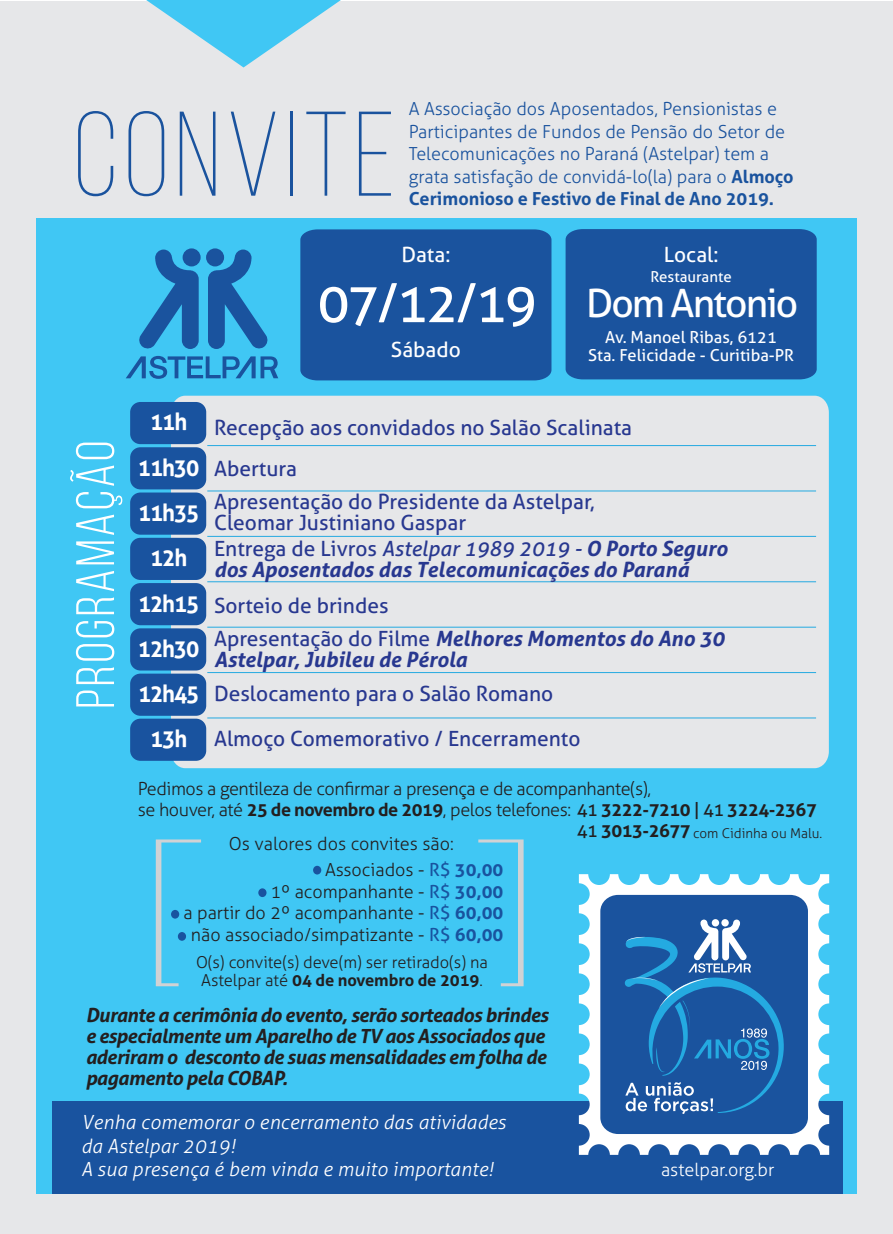
<style>
.page{position:relative;width:893px;height:1234px;background:#fff}
.page>*{position:absolute;margin:0;border:0;box-sizing:border-box;transform-origin:0 0}
.t1{font:300 120px "Bebas Neue";letter-spacing:.05em;color:#1a539e}
.t2{font:54px "Bebas Neue";letter-spacing:.05em;color:#fff}
.t3{font:54px "Aller";color:#fff}
.t4{font:39px "Aller";letter-spacing:-.05em;color:#fff}
.t5{font:700 23.85px/45.2px "Aller";letter-spacing:-.05em;color:#fff;text-align:center;scale:.92 1}
.t6{font:21px/41px "Aller";color:#283890}
.t7{font:italic 700 21px/21px "Aller";color:#283890}
.t8{font:21px "Aller";color:#fff}
.t9{font:italic 700 19.5px/21px "Aller";letter-spacing:-.025em;color:#231f20}
.t10{font:italic 300 19.5px/23.4px "Aller";letter-spacing:.01em;color:#fff}
.t11{font:300 18px/22.5px "Aller";color:#1a539e}
.t12{font:300 18px/21.6px "Aller";color:#231f20}
.t13{font:300 18px/21.1px "Aller";letter-spacing:-.025em;color:#231f20}
.t14{font:300 18px "Aller";color:#fff}
.t15{font:700 18px "Aller";letter-spacing:-.025em;color:#231f20}
.t16{font:300 16.5px/18px "Aller";letter-spacing:-.005em;color:#231f20;text-align:center}
.t17{font:16.5px/18px "Aller";color:#fff;text-align:center}
.t18{font:15px "Aller";color:#fff}
.t19{font:300 13.5px "Aller";color:#231f20}
.s1{font-weight:700}
.s2{font-weight:400;font-style:normal}
.s3{font-weight:400}
.s4{font-weight:400;color:#19539f}
.s5{font-weight:700;color:#19539f}
</style>
<div class="page">
<div style="left:0;top:1px;width:893px;height:1232px;background:#e6e7e9"></div>
<div style="left:36px;top:218px;width:821px;height:974px;background:#40c7f4"></div>
<div style="left:52px;top:1100px;width:791px;height:92px;background:#19539f"></div>
<div style="left:171px;top:395px;width:658px;height:373px;background:#e6e7e9"></div>
<svg style="left:206px;top:248px;width:18px;height:18px"></svg>
<svg style="left:208px;top:249px;width:60px;height:100px"></svg>
<svg style="left:183px;top:248px;width:18px;height:18px"></svg>
<svg style="left:139px;top:249px;width:60px;height:100px"></svg>
<svg style="left:126px;top:356px;width:152px;height:23px"></svg>
<svg style="left:579px;top:874px;width:250px;height:280px;fill:#fff"></svg>
<div style="left:600px;top:894px;width:208px;height:239px;background:#1a539e;border-radius:17px"></div>
<svg style="left:624px;top:919px;width:160px;height:194px"></svg>
<div style="left:300px;top:229px;width:251px;height:151px;background:#1a539e"></div>
<div style="left:566px;top:229px;width:251px;height:150px;background:#1a539e"></div>
<div style="left:130px;top:402px;width:76px;height:42px;background:#19539f;border-radius:10px"></div>
<div style="left:130px;top:447px;width:76px;height:42px;background:#19539f;border-radius:10px"></div>
<div style="left:130px;top:492px;width:76px;height:42px;background:#19539f;border-radius:10px"></div>
<div style="left:130px;top:537px;width:76px;height:43px;background:#19539f;border-radius:10px"></div>
<div style="left:130px;top:583px;width:76px;height:42px;background:#19539f;border-radius:10px"></div>
<div style="left:130px;top:628px;width:76px;height:42px;background:#19539f;border-radius:10px"></div>
<div style="left:130px;top:673px;width:76px;height:42px;background:#19539f;border-radius:10px"></div>
<div style="left:130px;top:718px;width:76px;height:42px;background:#19539f;border-radius:10px"></div>
<svg style="left:146px;top:0;width:195px;height:67px"></svg>
<svg style="left:156px;top:839px;width:45px;height:147px"></svg>
<svg style="left:478px;top:839px;width:46px;height:147px"></svg>
<div style="left:313px;top:865px;width:8px;height:9px;background:#19539f;border-radius:50%"></div>
<div style="left:258px;top:888px;width:8px;height:8px;background:#19539f;border-radius:50%"></div>
<div style="left:178px;top:931px;width:8px;height:9px;background:#19539f;border-radius:50%"></div>
<div style="left:171px;top:909px;width:8px;height:9px;background:#19539f;border-radius:50%"></div>
<hr style="left:207px;top:445px;width:609px;height:1px;background:#24aae1">
<hr style="left:207px;top:490px;width:609px;height:1px;background:#24aae1">
<hr style="left:207px;top:536px;width:609px;height:1px;background:#24aae1">
<hr style="left:207px;top:581px;width:609px;height:1px;background:#24aae1">
<hr style="left:207px;top:626px;width:609px;height:1px;background:#24aae1">
<hr style="left:207px;top:672px;width:609px;height:1px;background:#24aae1">
<hr style="left:207px;top:717px;width:609px;height:1px;background:#24aae1">
<h1 class="t1" style="left:73px;top:91px;width:324px">CONVITE</h1>
<p class="t11" style="left:409px;top:97px;width:386px">A Associação dos Aposentados, Pensionistas e Participantes de Fundos de Pensão do Setor de Telecomunicações no Paraná (Astelpar) tem a grata satisfação de convidá-lo(la) para o <span class="s1">Almoço Cerimonioso e Festivo de Final de Ano 2019.</span></p>
<p class="t8" style="left:401px;top:241px;width:50px">Data:</p>
<h2 class="t3" style="left:317px;top:270px;width:221px">07/12/19</h2>
<p class="t8" style="left:391px;top:336px;width:71px">Sábado</p>
<p class="t8" style="left:664px;top:241px;width:56px">Local:</p>
<p class="t18" style="left:651px;top:268px;width:83px">Restaurante</p>
<h3 class="t4" style="left:586px;top:280px;width:214px">Dom Antonio</h3>
<p class="t17" style="left:588px;top:328px;width:207px">Av. Manoel Ribas, 6121<br>Sta. Felicidade - Curitiba-PR</p>
<h2 class="t2" style="left:66px;top:708px;width:269px;rotate:-90deg">programação</h2>
<h3 class="t5" style="left:138px;top:399px;width:68px">11h<br>11h30<br>11h35<br>12h<br>12h15<br>12h30<br>12h45<br>13h</h3>
<p class="t6" style="left:214px;top:406px;width:420px">Recepção aos convidados no Salão Scalinata<br>Abertura</p>
<p class="t6" style="left:214px;top:491px;width:382px;line-height:21px">Apresentação do Presidente da Astelpar,<br>Cleomar Justiniano Gaspar</p>
<p class="t7" style="left:214px;top:538px;width:515px"><span class="s2">Entrega de Livros</span> <span class="s3">Astelpar 1989 2019 -</span> O Porto Seguro dos Aposentados das Telecomunicações do Paraná</p>
<p class="t6" style="left:214px;top:584px;width:176px">Sorteio de brindes</p>
<p class="t7" style="left:214px;top:628px;width:512px"><span class="s2">Apresentação do Filme</span> Melhores Momentos do Ano 30<br>Astelpar, Jubileu de Pérola</p>
<p class="t6" style="left:214px;top:671px;width:368px;line-height:45px">Deslocamento para o Salão Romano<br>Almoço Comemorativo / Encerramento</p>
<p class="t13" style="left:138px;top:777px;width:680px">Pedimos a gentileza de confirmar a presença e de acompanhante(s),<br>se houver, até <span class="s1">25 de novembro de 2019</span>, pelos telefones: <span class="s3">41</span> <span class="s1">3222-7210</span> <span class="s3">| 41</span> <span class="s1">3224-2367</span></p>
<p class="t19" style="left:693px;top:825px;width:131px">com Cidinha ou Malu.</p>
<p class="t15" style="left:577px;top:819px;width:115px"><span class="s3">41</span> 3013-2677</p>
<p class="t12" style="left:325px;top:830px;width:180px;line-height:26.1px;text-indent:-96px">Os valores dos convites são:<br>Associados - <span class="s4">R$</span> <span class="s5">30,00</span></p>
<p class="t12" style="left:183px;top:880px;width:321px;text-align:right">1º acompanhante - <span class="s4">R$</span> <span class="s5">30,00<br></span>a partir do 2º acompanhante - <span class="s4">R$</span> <span class="s5">60,00 </span>não associado/simpatizante - <span class="s4">R$</span> <span class="s5">60,00</span></p>
<p class="t16" style="left:196px;top:952px;width:293px">O(s) convite(s) deve(m) ser retirado(s) na<br>Astelpar até <span class="s1">04 de novembro de 2019</span>.</p>
<p class="t9" style="left:86px;top:1004px;width:464px">Durante a cerimônia do evento, serão sorteados brindes e especialmente um Aparelho de TV aos Associados que aderiram o desconto de suas mensalidades em folha de pagamento pela COBAP.</p>
<p class="t10" style="left:81px;top:1110px;width:426px">Venha comemorar o encerramento das atividades da Astelpar 2019!<br>A sua presença é bem vinda e muito importante!</p>
<p class="t14" style="left:661px;top:1157px;width:115px">astelpar.org.br</p>
</div>
